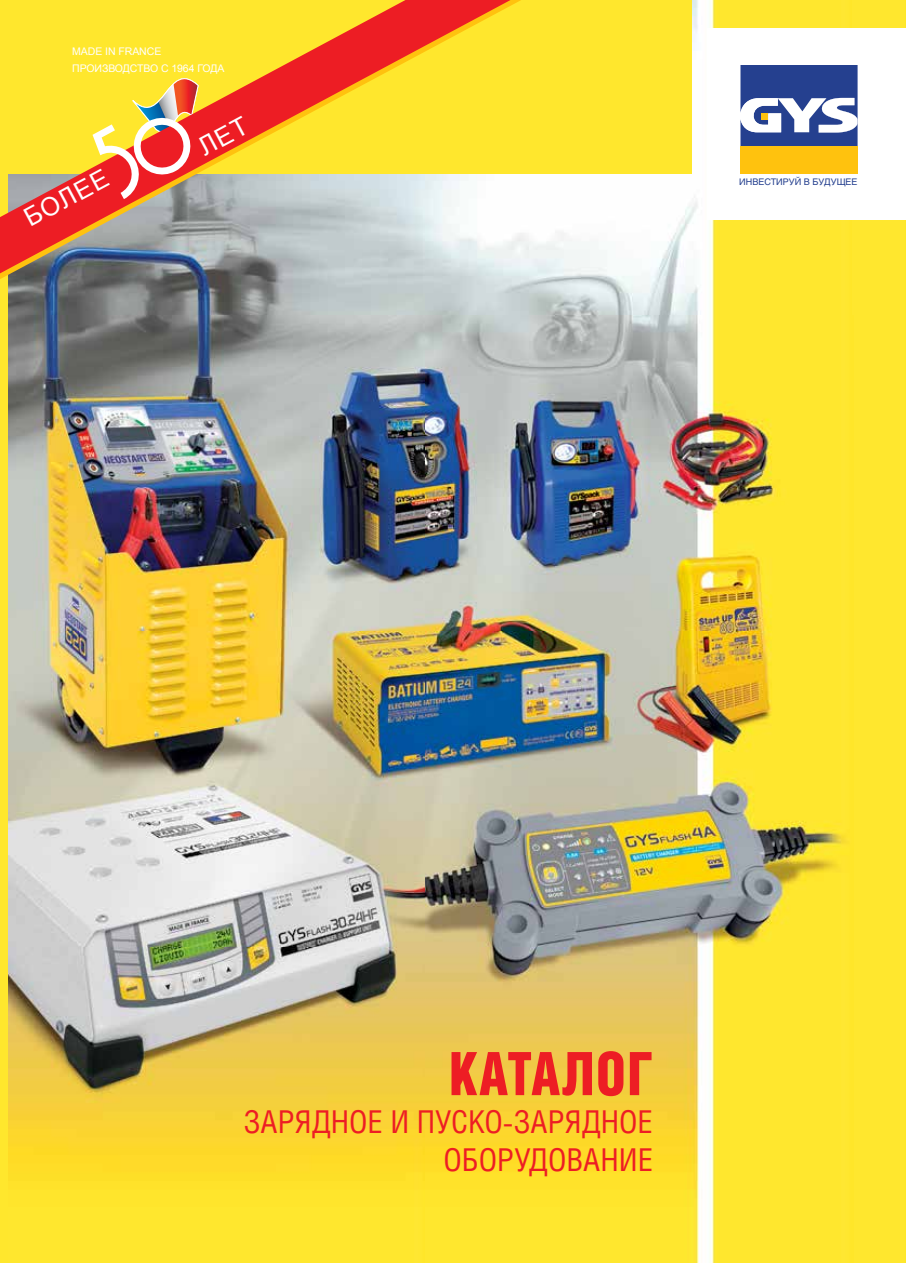
<style>
.page{position:relative;width:906px;height:1263px;background:#fff}
.page>*{position:absolute;margin:0;border:0;box-sizing:border-box;transform-origin:0 0}
.t1{font:900 60px "Helios Cond";letter-spacing:.025em;color:#ed1d24;scale:.9 1}
.t2{font:31.5px/37.8px "Helios Cond";color:#ed1d24;text-align:right}
.t3{font:25.5px "Arial";color:#fff}
.t4{font:10.5px/16.5px "Arial";letter-spacing:-.005em;color:#fff}
.t5{font:9px "Helios";color:#25408f}
</style>
<div class="page">
<img style="left:0;top:0;width:906px;height:1263px">
<svg style="left:93px;top:57px;width:157px;height:142px;background:#ec9b4c"></svg>
<p class="t4" style="left:72px;top:44px;width:154px">MADE IN FRANCE<br>ПРОИЗВОДСТВО С 1964 ГОДА</p>
<p class="t3" style="left:18px;top:204px;width:93px;rotate:-28deg">БОЛЕЕ</p>
<p class="t5" style="left:739px;top:176px;width:120px">ИНВЕСТИРУЙ В БУДУЩЕЕ</p>
<h1 class="t1" style="left:449px;top:1039px;width:228px">КАТАЛОГ</h1>
<p class="t2" style="left:243px;top:1102px;width:411px">ЗАРЯДНОЕ И ПУСКО-ЗАРЯДНОЕ<br>ОБОРУДОВАНИЕ</p>
</div>
